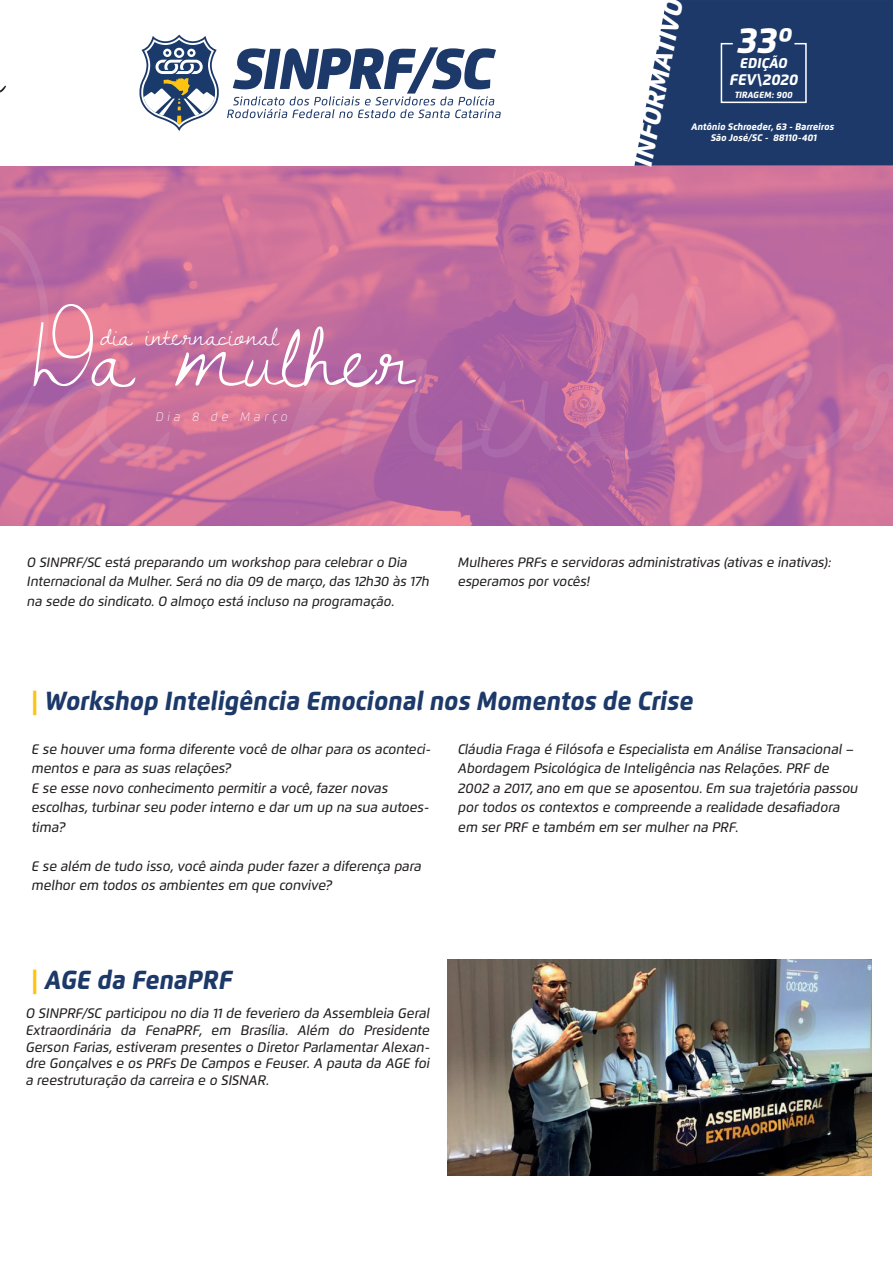
<style>
.page{position:relative;width:893px;height:1263px;background:#fff}
.page>*{position:absolute;margin:0;border:0;box-sizing:border-box;transform-origin:0 0}
.t1{font:93px "Dawningofa New Day";color:#fff}
.t2{font:italic 800 36.3px "Flexo";color:#fff}
.t3{font:28.8px "Dawningofa New Day";color:#fff}
.t4{font:italic 800 27.15px "Flexo";color:#fff}
.t5{font:italic 800 26.1px "Flexo";color:#1c3969}
.t6{font:italic 800 15.45px "Flexo";letter-spacing:-.005em;color:#fff}
.t7{font:italic 800 14.1px "Flexo";color:#fff}
.t8{font:italic 500 13.8px/19.5px "Flexo";color:#231f20}
.t9{font:italic 500 13.5px/19.5px "Flexo";color:#231f20}
.t10{font:italic 100 12.3px "Flexo";letter-spacing:.34em;color:#fff}
.t11{font:italic 800 9.6px/11.6px "Flexo";color:#fff;text-align:center}
.t12{font:italic 800 9px "Flexo";letter-spacing:-.005em;color:#fff}
.s1{color:#fec210}
</style>
<div class="page">
<img style="left:0;top:166px;width:893px;height:359px">
<svg style="left:227px;top:47px;width:274px;height:71px"></svg>
<svg style="left:139px;top:35px;width:80px;height:96px"></svg>
<svg style="left:634px;top:0;width:259px;height:166px;background:#2c4773"></svg>
<img style="left:448px;top:959px;width:423px;height:216px">
<h3 class="t4" style="left:625px;top:163px;width:172px;rotate:-79deg">INFORMATIVO</h3>
<h2 class="t2" style="left:737px;top:18px;width:56px">33º</h2>
<p class="t7" style="left:740px;top:54px;width:49px">EDIÇÃO</p>
<p class="t6" style="left:729px;top:70px;width:70px">FEV\2020</p>
<p class="t12" style="left:735px;top:89px;width:59px">TIRAGEM: 900</p>
<p class="t11" style="left:691px;top:121px;width:144px">Antônio Schroeder, 63 - Barreiros<br>São José/SC - 88110-401</p>
<h1 class="t1" style="left:32px;top:299px;width:382px">Da mulher</h1>
<h3 class="t3" style="left:101px;top:318px;width:180px">dia internacional</h3>
<p class="t10" style="left:156px;top:409px;width:133px">Dia 8 de Março</p>
<p class="t9" style="left:27px;top:552px;width:404px">O SINPRF/SC está preparando um workshop para celebrar o Dia<br>Internacional da Mulher. Será no dia 09 de março, das 12h30 às 17h na sede do sindicato. O almoço está incluso na programação.</p>
<p class="t9" style="left:458px;top:552px;width:375px">Mulheres PRFs e servidoras administrativas (ativas e inativas): esperamos por vocês!</p>
<h3 class="t5" style="left:32px;top:685px;width:663px"><span class="s1">|</span> Workshop Inteligência Emocional nos Momentos de Crise</h3>
<p class="t8" style="left:32px;top:739px;width:401px">E se houver uma forma diferente você de olhar para os aconteci&shy;mentos e para as suas relações?<br>E se esse novo conhecimento permitir a você, fazer novas escolhas, turbinar seu poder interno e dar um up na sua autoes&shy;tima?</p>
<p class="t8" style="left:32px;top:856px;width:391px">E se além de tudo isso, você ainda puder fazer a diferença para melhor em todos os ambientes em que convive?</p>
<p class="t8" style="left:458px;top:739px;width:402px">Cláudia Fraga é Filósofa e Especialista em Análise Transacional – Abordagem Psicológica de Inteligência nas Relações. PRF de 2002 a 2017, ano em que se aposentou. Em sua trajetória passou por todos os contextos e compreende a realidade desafiadora em ser PRF e também em ser mulher na PRF.</p>
<h3 class="t5" style="left:32px;top:964px;width:202px"><span class="s1">|</span> AGE da FenaPRF</h3>
<p class="t8" style="left:26px;top:1005px;width:405px;line-height:16.5px;text-align:justify">O SINPRF/SC participou no dia 11 de feveriero da Assembleia Geral Extraordinária da FenaPRF, em Brasília. Além do Presidente Gerson Farias, estiveram presentes o Diretor Parlamentar Alexan&shy;dre Gonçalves e os PRFs De Campos e Feuser. A pauta da AGE foi a reestruturação da carreira e o SISNAR.</p>
</div>
